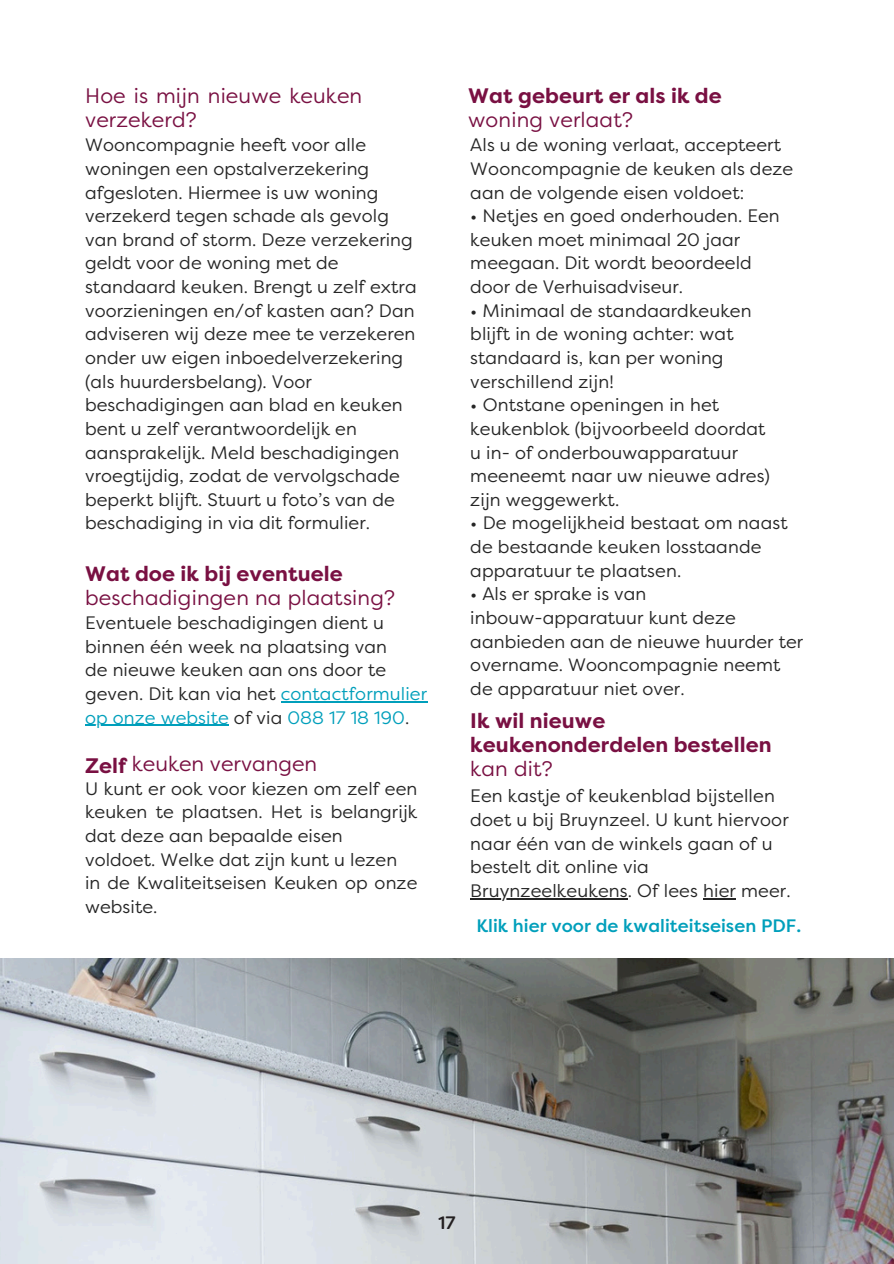
<style>
.page{position:relative;width:894px;height:1264px;background:#fff}
.page>*{position:absolute;margin:0;border:0;box-sizing:border-box;transform-origin:0 0}
.t1{font:21px/23.7px "Filson Pro";letter-spacing:.005em;color:#791042}
.t2{font:700 21px/23.7px "Filson Pro";letter-spacing:.005em;color:#791042}
.t3{font:18px/23.7px "Filson Pro";letter-spacing:.005em;color:#252525}
.t4{font:500 18px "Filson Pro";letter-spacing:.005em;color:#009fbb}
.t5{font:18px "Filson Pro";letter-spacing:.005em;color:#009fbb}
.t6{font:500 18px "Filson Soft";color:#231f20}
.s1{font-weight:700}
.s2{color:#009fbb}
.s3{color:#252525}
.s4{font-weight:400}
</style>
<div class="page">
<img style="left:0;top:958px;width:893px;height:305px">
<hr style="left:281px;top:701px;width:146px;height:1px;background:#009fbb">
<hr style="left:85px;top:724px;width:144px;height:2px;background:#009fbb">
<hr style="left:470px;top:898px;width:157px;height:1px;background:#252525">
<hr style="left:703px;top:898px;width:32px;height:1px;background:#252525">
<p class="t1" style="left:85px;top:84px;width:278px">Hoe is mijn nieuwe keuken verzekerd?</p>
<p class="t3" style="left:85px;top:133px;width:333px">Wooncompagnie heeft voor alle woningen een opstalverzekering afgesloten. Hiermee is uw woning verzekerd tegen schade als gevolg van brand of storm. Deze verzekering geldt voor de woning met de standaard keuken. Brengt u zelf extra voorzieningen en/of kasten aan? Dan adviseren wij deze mee te verzekeren onder uw eigen inboedelverzekering (als huurdersbelang). Voor beschadigingen aan blad en keuken bent u zelf verantwoordelijk en aansprakelijk. Meld beschadigingen vroegtijdig, zodat de vervolgschade beperkt blijft. Stuurt u foto’s van de beschadiging in via dit formulier.</p>
<p class="t1" style="left:85px;top:562px;width:311px"><span class="s1">Wat doe ik bij eventuele </span>beschadigingen na plaatsing?</p>
<h2 class="t3" style="left:85px;top:611px;width:303px">Eventuele beschadigingen dient u binnen één week na plaatsing van</h2>
<p class="t3" style="left:85px;top:658px;width:343px">de nieuwe keuken aan ons door te geven. Dit kan via het <span class="s2">contactformulier</span></p>
<p class="t5" style="left:85px;top:706px;width:325px">op onze website <span class="s3">of via</span> 088 17 18 190<span class="s3">.</span></p>
<p class="t1" style="left:85px;top:752px;width:233px"><span class="s1">Zelf</span> keuken vervangen</p>
<h2 class="t3" style="left:85px;top:777px;width:334px;text-align:justify">U kunt er ook voor kiezen om zelf een keuken te plaatsen. Het is belangrijk dat deze aan bepaalde eisen</h2>
<p class="t3" style="left:85px;top:847px;width:313px">voldoet. Welke dat zijn kunt u lezen</p>
<p class="t3" style="left:85px;top:871px;width:334px">in de Kwaliteitseisen Keuken op onze website.</p>
<h1 class="t2" style="left:468px;top:84px;width:255px">Wat gebeurt er als ik de <span class="s4">woning verlaat?</span></h1>
<p class="t3" style="left:470px;top:133px;width:324px">Als u de woning verlaat, accepteert<br>Wooncompagnie de keuken als deze aan de volgende eisen voldoet:</p>
<p class="t3" style="left:470px;top:204px;width:311px">• Netjes en goed onderhouden. Een keuken moet minimaal 20 jaar meegaan. Dit wordt beoordeeld</p>
<p class="t3" style="left:470px;top:275px;width:214px">door de Verhuisadviseur.</p>
<p class="t3" style="left:470px;top:299px;width:283px">• Minimaal de standaardkeuken</p>
<p class="t3" style="left:470px;top:322px;width:265px">blijft in de woning achter: wat</p>
<p class="t3" style="left:470px;top:346px;width:255px">standaard is, kan per woning</p>
<p class="t3" style="left:470px;top:370px;width:145px">verschillend zijn!</p>
<p class="t3" style="left:470px;top:393px;width:250px">• Ontstane openingen in het</p>
<p class="t3" style="left:470px;top:417px;width:297px">keukenblok (bijvoorbeeld doordat</p>
<p class="t3" style="left:470px;top:441px;width:301px">u in- of onderbouwapparatuur meeneemt naar uw nieuwe adres)</p>
<p class="t3" style="left:470px;top:488px;width:150px">zijn weggewerkt.</p>
<p class="t3" style="left:470px;top:511px;width:319px">• De mogelijkheid bestaat om naast</p>
<p class="t3" style="left:470px;top:535px;width:292px">de bestaande keuken losstaande</p>
<p class="t3" style="left:470px;top:559px;width:212px">apparatuur te plaatsen.</p>
<p class="t3" style="left:470px;top:582px;width:177px">• Als er sprake is van</p>
<h2 class="t3" style="left:470px;top:606px;width:334px">inbouw-apparatuur kunt deze aanbieden aan de nieuwe huurder ter overname. Wooncompagnie neemt de apparatuur niet over.</h2>
<h3 class="t2" style="left:470px;top:709px;width:303px">Ik wil nieuwe keukenonderdelen bestellen <span class="s4">kan dit?</span></h3>
<p class="t3" style="left:470px;top:784px;width:320px">Een kastje of keukenblad bijstellen doet u bij Bruynzeel. U kunt hiervoor naar één van de winkels gaan of u bestelt dit online via</p>
<p class="t3" style="left:470px;top:879px;width:322px">Bruynzeelkeukens. Of lees hier meer.</p>
<p class="t4" style="left:476px;top:914px;width:326px">Klik hier voor de kwaliteitseisen PDF.</p>
<h2 class="t6" style="left:438px;top:1216px;width:19px">17</h2>
</div>
